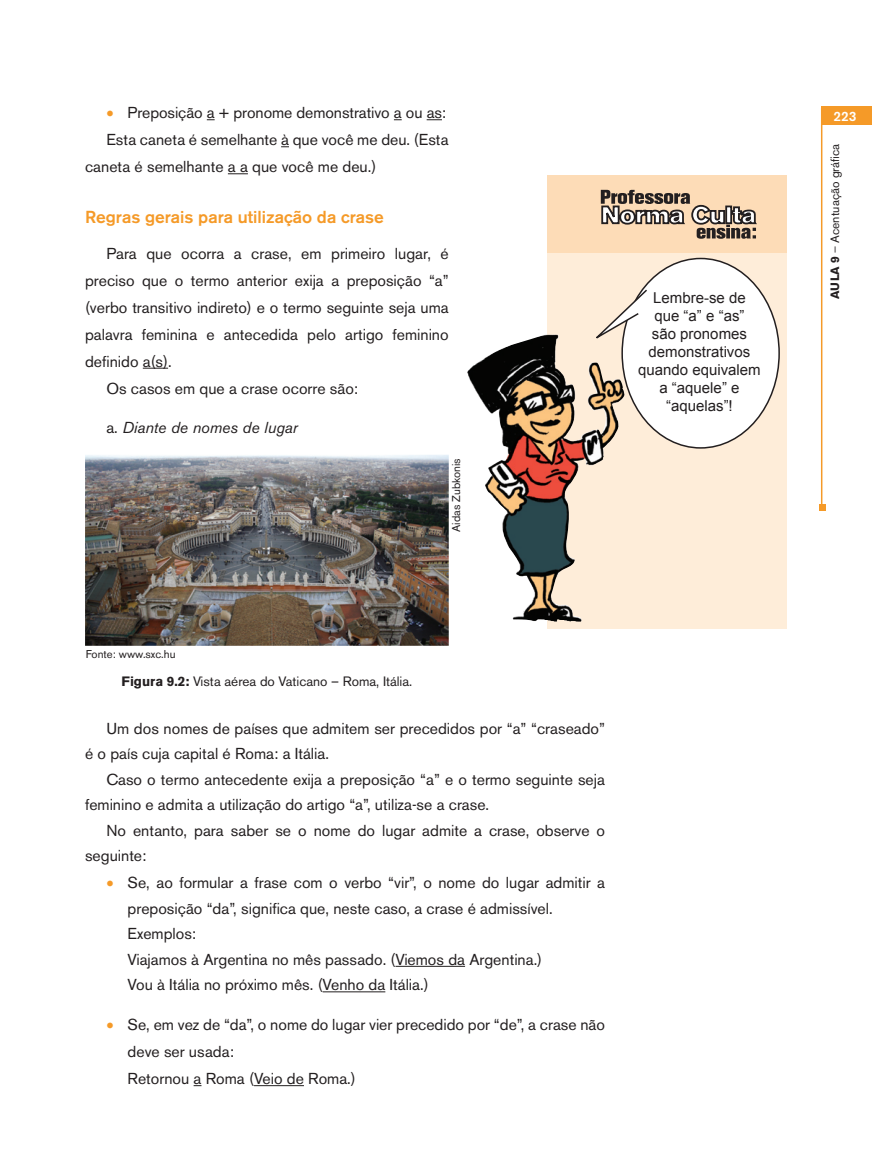
<style>
.page{position:relative;width:872px;height:1170px;background:#fff}
.page>*{position:absolute;margin:0;border:0;box-sizing:border-box;transform-origin:0 0}
.t1{font:500 17.25px "Akzidenz Grotesk BE";color:#f59a28}
.t2{font:15.75px/25.5px "Akzidenz Grotesk BE";color:#231f20}
.t3{font:italic 15.75px "Akzidenz Grotesk BE";color:#231f20}
.t4{font:15px/18px "Arial";color:#231f20;text-align:center}
.t5{font:13.5px "Akzidenz Grotesk BE";color:#231f20}
.t6{font:500 13.5px "Akzidenz Grotesk BE";color:#fff}
.t7{font:12px "Akzidenz Grotesk BE";color:#231f20}
.t8{font:11.25px "Akzidenz Grotesk BE";color:#231f20}
.s1{color:#f59a28}
.s2{font-weight:700}
.s3{font-weight:300}
.s4{font-style:normal}
</style>
<div class="page">
<div style="left:821px;top:106px;width:51px;height:19px;background:#f59a28"></div>
<hr style="left:821px;top:108px;width:1px;height:398px;background:#f59a28">
<svg style="left:819px;top:504px;width:6px;height:6px"></svg>
<svg style="left:427px;top:119px;width:15px;height:1px"></svg>
<svg style="left:228px;top:173px;width:20px;height:1px"></svg>
<div style="left:547px;top:178px;width:240px;height:450px;background:#feedd9"></div>
<div style="left:547px;top:175px;width:240px;height:77px;background:#fddcb7"></div>
<div style="left:622px;top:258px;width:157px;height:190px;background:#fff;border-radius:50%"></div>
<svg style="left:602px;top:277px;width:51px;height:60px"></svg>
<svg style="left:600px;top:190px;width:157px;height:49px"></svg>
<svg style="left:143px;top:368px;width:25px;height:1px"></svg>
<img style="left:85px;top:455px;width:364px;height:190px">
<hr style="left:395px;top:965px;width:70px;height:1px;background:#231f20">
<hr style="left:323px;top:991px;width:62px;height:1px;background:#231f20">
<hr style="left:254px;top:1085px;width:50px;height:1px;background:#231f20">
<img style="left:467px;top:331px;width:157px;height:291px">
<p class="t2" style="left:106px;top:100px;width:341px"><span class="s1">•</span> Preposição a + pronome demonstrativo a ou as:</p>
<p class="t6" style="left:833px;top:108px;width:24px">223</p>
<p class="t2" style="left:85px;top:126px;width:365px;line-height:27px;text-indent:21px">Esta caneta é semelhante à que você me deu. (Esta caneta é semelhante a a que você me deu.)</p>
<p class="t7" style="left:828px;top:298px;width:156px;rotate:-90deg"><span class="s2">AULA 9</span> <span class="s3">–</span> Acentuação gráfica</p>
<p class="t1" style="left:85px;top:206px;width:300px">Regras gerais para utilização da crase</p>
<p class="t2" style="left:106px;top:240px;width:344px">Para que ocorra a crase, em primeiro lugar, é</p>
<p class="t2" style="left:85px;top:267px;width:365px">preciso que o termo anterior exija a preposição “a”</p>
<p class="t2" style="left:85px;top:294px;width:365px">(verbo transitivo indireto) e o termo seguinte seja uma</p>
<p class="t2" style="left:85px;top:321px;width:365px">palavra feminina e antecedida pelo artigo feminino</p>
<p class="t2" style="left:85px;top:348px;width:88px">definido a(s).</p>
<p class="t2" style="left:106px;top:375px;width:253px">Os casos em que a crase ocorre são:</p>
<p class="t3" style="left:106px;top:418px;width:193px"><span class="s4">a.</span> Diante de nomes de lugar</p>
<p class="t4" style="left:638px;top:289px;width:124px">Lembre-se de<br>que “a” e “as”<br>são pronomes demonstrativos quando equivalem a “aquele” e “aquelas”!</p>
<p class="t8" style="left:86px;top:647px;width:91px">Fonte: www.sxc.hu</p>
<p class="t8" style="left:449px;top:532px;width:75px;rotate:-90deg">Aidas Zubkonis</p>
<p class="t5" style="left:122px;top:673px;width:292px"><span class="s2">Figura 9.2:</span> Vista aérea do Vaticano – Roma, Itália.</p>
<p class="t2" style="left:85px;top:715px;width:521px;text-indent:21px">Um dos nomes de países que admitem ser precedidos por “a” “craseado” é o país cuja capital é Roma: a Itália.</p>
<p class="t2" style="left:85px;top:766px;width:521px;text-indent:21px">Caso o termo antecedente exija a preposição “a” e o termo seguinte seja feminino e admita a utilização do artigo “a”, utiliza-se a crase.</p>
<p class="t2" style="left:85px;top:817px;width:521px;text-indent:21px">No entanto, para saber se o nome do lugar admite a crase, observe o seguinte:</p>
<p class="t2" style="left:128px;top:869px;width:479px;text-indent:-21px"><span class="s1">•</span> Se, ao formular a frase com o verbo “vir”, o nome do lugar admitir a preposição “da”, significa que, neste caso, a crase é admissível.<br>Exemplos:<br>Viajamos à Argentina no mês passado. (Viemos da Argentina.)<br>Vou à Itália no próximo mês. (Venho da Itália.)</p>
<p class="t2" style="left:128px;top:1010px;width:479px;line-height:27px;text-indent:-21px"><span class="s1">•</span> Se, em vez de “da”, o nome do lugar vier precedido por “de”, a crase não deve ser usada:<br>Retornou a Roma (Veio de Roma.)</p>
</div>
